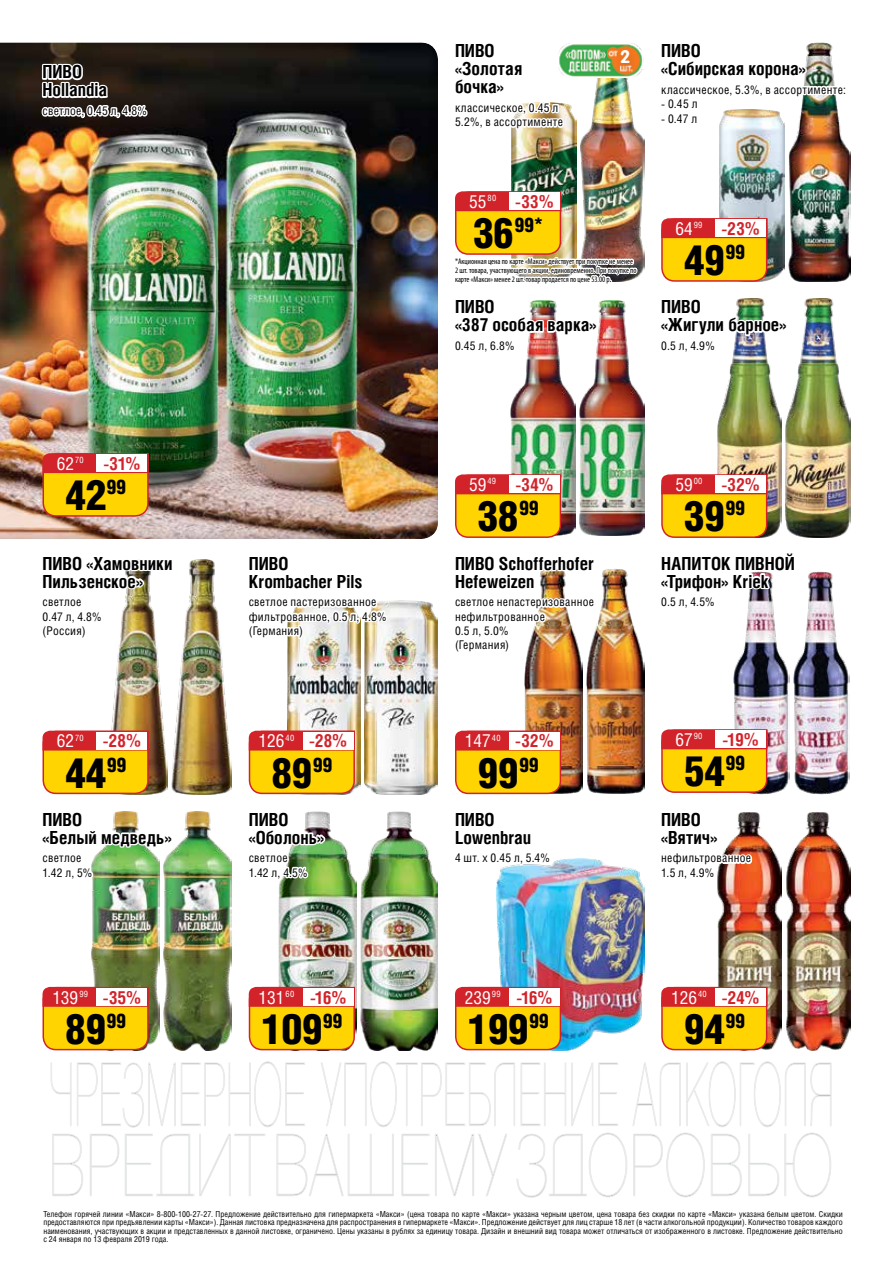
<style>
.page{position:relative;width:893px;height:1263px;background:#fff}
.page>*{position:absolute;margin:0;border:0;box-sizing:border-box;transform-origin:0 0}
.t1{font:900 42px "Helios Cond";letter-spacing:-.02em;color:#000}
.t2{font:900 20.1px "Helios Cond";color:#000}
.t3{font:700 18px/18px "Helios Cond";color:#000}
.t4{font:700 18px "Helios Cond";letter-spacing:-.01em;color:#d2232a}
.t5{font:700 18px "Rotonda C";color:#fff}
.t6{font:12px/14.4px "Helios Cond";letter-spacing:.025em;color:#000}
.t7{font:8.25px/8.2px "Helios Cond";color:#000;text-align:justify}
.t8{font:condensed 8.25px/9px "Myriad Pro";color:#000}
.s1{font-family:"Helios Cond C";font-weight:400;color:#fff}
.s2{font-size:42px}
</style>
<div class="page">
<svg style="left:52px;top:1133px;width:779px;height:64px"></svg>
<svg style="left:51px;top:1061px;width:780px;height:66px"></svg>
<img style="left:287px;top:642px;width:73px;height:147px">
<img style="left:365px;top:601px;width:73px;height:193px">
<img style="left:720px;top:126px;width:65px;height:155px">
<img style="left:789px;top:126px;width:61px;height:156px">
<div style="left:0;top:32px;width:452px;height:508px;background:#000;opacity:.3"></div>
<img style="left:524px;top:657px;width:58px;height:137px">
<img style="left:586px;top:569px;width:58px;height:225px">
<img style="left:497px;top:859px;width:147px;height:191px">
<svg style="left:40px;top:53px;width:109px;height:68px"></svg>
<img style="left:111px;top:640px;width:53px;height:90px">
<img style="left:175px;top:560px;width:57px;height:234px">
<img style="left:40px;top:535px;width:135px;height:105px">
<img style="left:719px;top:42px;width:121px;height:84px">
<img style="left:278px;top:882px;width:78px;height:104px">
<img style="left:360px;top:811px;width:78px;height:239px">
<img style="left:511px;top:103px;width:65px;height:62px">
<img style="left:581px;top:58px;width:63px;height:220px">
<img style="left:717px;top:365px;width:65px;height:109px">
<img style="left:786px;top:299px;width:64px;height:239px">
<img style="left:731px;top:298px;width:59px;height:67px">
<img style="left:91px;top:882px;width:68px;height:163px">
<img style="left:164px;top:811px;width:68px;height:239px">
<img style="left:510px;top:359px;width:65px;height:115px">
<img style="left:579px;top:359px;width:65px;height:177px">
<img style="left:794px;top:571px;width:56px;height:223px">
<img style="left:733px;top:612px;width:57px;height:182px">
<img style="left:717px;top:812px;width:64px;height:238px">
<img style="left:786px;top:812px;width:64px;height:238px">
<img style="left:717px;top:812px;width:37px;height:70px">
<svg style="left:661px;top:729px;width:107px;height:65px"></svg>
<div style="left:715px;top:730px;width:51px;height:18px;background:#fff"></div>
<svg style="left:455px;top:730px;width:107px;height:153px"></svg>
<div style="left:509px;top:732px;width:50px;height:17px;background:#fff"></div>
<svg style="left:248px;top:730px;width:108px;height:152px"></svg>
<div style="left:303px;top:732px;width:50px;height:17px;background:#fff"></div>
<svg style="left:455px;top:986px;width:107px;height:65px"></svg>
<div style="left:509px;top:988px;width:50px;height:17px;background:#fff"></div>
<svg style="left:42px;top:452px;width:107px;height:65px"></svg>
<div style="left:97px;top:454px;width:50px;height:18px;background:#fff"></div>
<img style="left:42px;top:730px;width:133px;height:152px">
<div style="left:97px;top:732px;width:50px;height:17px;background:#fff"></div>
<svg style="left:661px;top:217px;width:107px;height:65px"></svg>
<div style="left:715px;top:219px;width:51px;height:18px;background:#fff"></div>
<svg style="left:661px;top:986px;width:107px;height:65px"></svg>
<div style="left:715px;top:988px;width:51px;height:17px;background:#fff"></div>
<svg style="left:248px;top:986px;width:108px;height:65px"></svg>
<div style="left:303px;top:988px;width:50px;height:17px;background:#fff"></div>
<svg style="left:661px;top:474px;width:136px;height:138px"></svg>
<div style="left:715px;top:475px;width:51px;height:18px;background:#fff"></div>
<svg style="left:42px;top:986px;width:107px;height:65px"></svg>
<div style="left:97px;top:988px;width:50px;height:17px;background:#fff"></div>
<img style="left:455px;top:474px;width:142px;height:183px">
<div style="left:509px;top:475px;width:50px;height:18px;background:#fff"></div>
<svg style="left:287px;top:601px;width:102px;height:41px"></svg>
<svg style="left:451px;top:32px;width:114px;height:102px"></svg>
<img style="left:558px;top:43px;width:85px;height:35px">
<div style="left:613px;top:45px;width:25px;height:31px;background:#000;opacity:.2"></div>
<img style="left:451px;top:165px;width:186px;height:194px">
<h3 class="t3" style="left:43px;top:62px;width:66px">ПИВО<br>Hollandia</h3>
<h3 class="t6" style="left:43px;top:103px;width:106px">светлое, 0.45 л, 4.8%</h3>
<h3 class="t3" style="left:455px;top:41px;width:69px">ПИВО «Золотая бочка»</h3>
<h3 class="t6" style="left:455px;top:100px;width:109px">классическое, 0.45 л<br>5.2%, в ассортименте</h3>
<h3 class="t5" style="left:620px;top:46px;width:12px">2</h3>
<h3 class="t3" style="left:661px;top:41px;width:146px">ПИВО<br>«Сибирская корона»</h3>
<h3 class="t6" style="left:661px;top:82px;width:186px">классическое, 5.3%, в ассортименте:</h3>
<h3 class="t6" style="left:661px;top:96px;width:38px">- 0.45 л</h3>
<h3 class="t6" style="left:661px;top:111px;width:37px">- 0.47 л</h3>
<h3 class="t4" style="left:469px;top:191px;width:86px"><span class="s1">55</span><sup>80</sup> -33%</h3>
<h2 class="t2" style="left:473px;top:214px;width:72px"><span class="s2">36</span>99*</h2>
<p class="t8" style="left:455px;top:256px;width:183px">*Акционная цена по карте «Макси» действует при покупке не менее<br>2 шт. товара, участвующего в акции, единовременно. При покупке по карте «Макси» менее 2 шт. товар продается по цене 53.00 р.</p>
<h3 class="t4" style="left:675px;top:218px;width:86px"><span class="s1">64</span><sup>99</sup> -23%</h3>
<h1 class="t1" style="left:684px;top:236px;width:63px">49<sup>99</sup></h1>
<h3 class="t3" style="left:455px;top:297px;width:143px">ПИВО<br>«387 особая варка»</h3>
<h3 class="t6" style="left:455px;top:338px;width:61px">0.45 л, 6.8%</h3>
<h3 class="t3" style="left:661px;top:297px;width:127px">ПИВО<br>«Жигули барное»</h3>
<h3 class="t6" style="left:661px;top:338px;width:55px">0.5 л, 4.9%</h3>
<h3 class="t4" style="left:57px;top:453px;width:85px"><span class="s1">62</span><sup>70</sup> -31%</h3>
<h1 class="t1" style="left:65px;top:471px;width:63px">42<sup>99</sup></h1>
<h3 class="t4" style="left:469px;top:474px;width:85px"><span class="s1">59</span><sup>49</sup> -34%</h3>
<h1 class="t1" style="left:478px;top:492px;width:63px">38<sup>99</sup></h1>
<h3 class="t4" style="left:675px;top:474px;width:86px"><span class="s1">59</span><sup>00</sup> -32%</h3>
<h1 class="t1" style="left:684px;top:492px;width:63px">39<sup>99</sup></h1>
<h3 class="t3" style="left:43px;top:554px;width:132px">ПИВО «Хамовники<br>Пильзенское»</h3>
<h3 class="t6" style="left:43px;top:594px;width:61px">светлое<br>0.47 л, 4.8% (Россия)</h3>
<h3 class="t3" style="left:249px;top:554px;width:115px">ПИВО<br>Krombacher Pils</h3>
<h3 class="t6" style="left:249px;top:594px;width:139px">светлое пастеризованное фильтрованное, 0.5 л, 4.8% (Германия)</h3>
<h3 class="t3" style="left:455px;top:554px;width:140px">ПИВО Schofferhofer<br>Hefeweizen</h3>
<h3 class="t6" style="left:455px;top:594px;width:141px">светлое непастеризованное нефильтрованное<br>0.5 л, 5.0%<br>(Германия)</h3>
<h3 class="t3" style="left:661px;top:554px;width:135px">НАПИТОК ПИВНОЙ «Трифон» Kriek</h3>
<h3 class="t6" style="left:661px;top:594px;width:55px">0.5 л, 4.5%</h3>
<h3 class="t4" style="left:57px;top:730px;width:86px"><span class="s1">62</span><sup>70</sup> -28%</h3>
<h3 class="t4" style="left:259px;top:730px;width:90px"><span class="s1">126</span><sup>40</sup> -28%</h3>
<h3 class="t4" style="left:465px;top:730px;width:90px"><span class="s1">147</span><sup>40</sup> -32%</h3>
<h3 class="t4" style="left:675px;top:729px;width:85px"><span class="s1">67</span><sup>90</sup> -19%</h3>
<h1 class="t1" style="left:65px;top:749px;width:63px">44<sup>99</sup></h1>
<h1 class="t1" style="left:271px;top:749px;width:63px">89<sup>99</sup></h1>
<h1 class="t1" style="left:478px;top:749px;width:63px">99<sup>99</sup></h1>
<h1 class="t1" style="left:684px;top:747px;width:63px">54<sup>99</sup></h1>
<h3 class="t3" style="left:43px;top:810px;width:130px">ПИВО<br>«Белый медведь»</h3>
<h3 class="t6" style="left:43px;top:851px;width:52px">светлое<br>1.42 л, 5%</h3>
<h3 class="t3" style="left:249px;top:810px;width:77px">ПИВО «Оболонь»</h3>
<h3 class="t6" style="left:249px;top:851px;width:60px">светлое<br>1.42 л, 4.5%</h3>
<h3 class="t3" style="left:455px;top:810px;width:78px">ПИВО<br>Lowenbrau</h3>
<h3 class="t6" style="left:455px;top:851px;width:96px">4 шт. х 0.45 л, 5.4%</h3>
<h3 class="t3" style="left:661px;top:810px;width:57px">ПИВО «Вятич»</h3>
<h3 class="t6" style="left:661px;top:851px;width:91px">нефильтрованное<br>1.5 л, 4.9%</h3>
<h3 class="t4" style="left:52px;top:986px;width:90px"><span class="s1">139</span><sup>99</sup> -35%</h3>
<h3 class="t4" style="left:259px;top:986px;width:89px"><span class="s1">131</span><sup>60</sup> -16%</h3>
<h3 class="t4" style="left:465px;top:986px;width:89px"><span class="s1">239</span><sup>99</sup> -16%</h3>
<h3 class="t4" style="left:671px;top:986px;width:90px"><span class="s1">126</span><sup>40</sup> -24%</h3>
<h1 class="t1" style="left:65px;top:1005px;width:63px">89<sup>99</sup></h1>
<h1 class="t1" style="left:261px;top:1005px;width:83px">109<sup>99</sup></h1>
<h1 class="t1" style="left:467px;top:1005px;width:83px">199<sup>99</sup></h1>
<h1 class="t1" style="left:684px;top:1005px;width:63px">94<sup>99</sup></h1>
<p class="t7" style="left:43px;top:1210px;width:801px">Телефон горячей линии «Макси» 8-800-100-27-27. Предложение действительно для гипермаркета «Макси» (цена товара по карте «Макси» указана черным цветом, цена товара без скидки по карте «Макси» указана белым цветом. Скидки предоставляются при предъявлении карты «Макси»). Данная листовка предназначена для распространения в гипермаркете «Макси». Предложение действует для лиц старше 18 лет (в части алкогольной продукции). Количество товаров каждого наименования, участвующих в акции и представленных в данной листовке, ограничено. Цены указаны в рублях за единицу товара. Дизайн и внешний вид товара может отличаться от изображенного в листовке. Предложение действительно с 24 января по 13 февраля 2019 года.</p>
</div>
